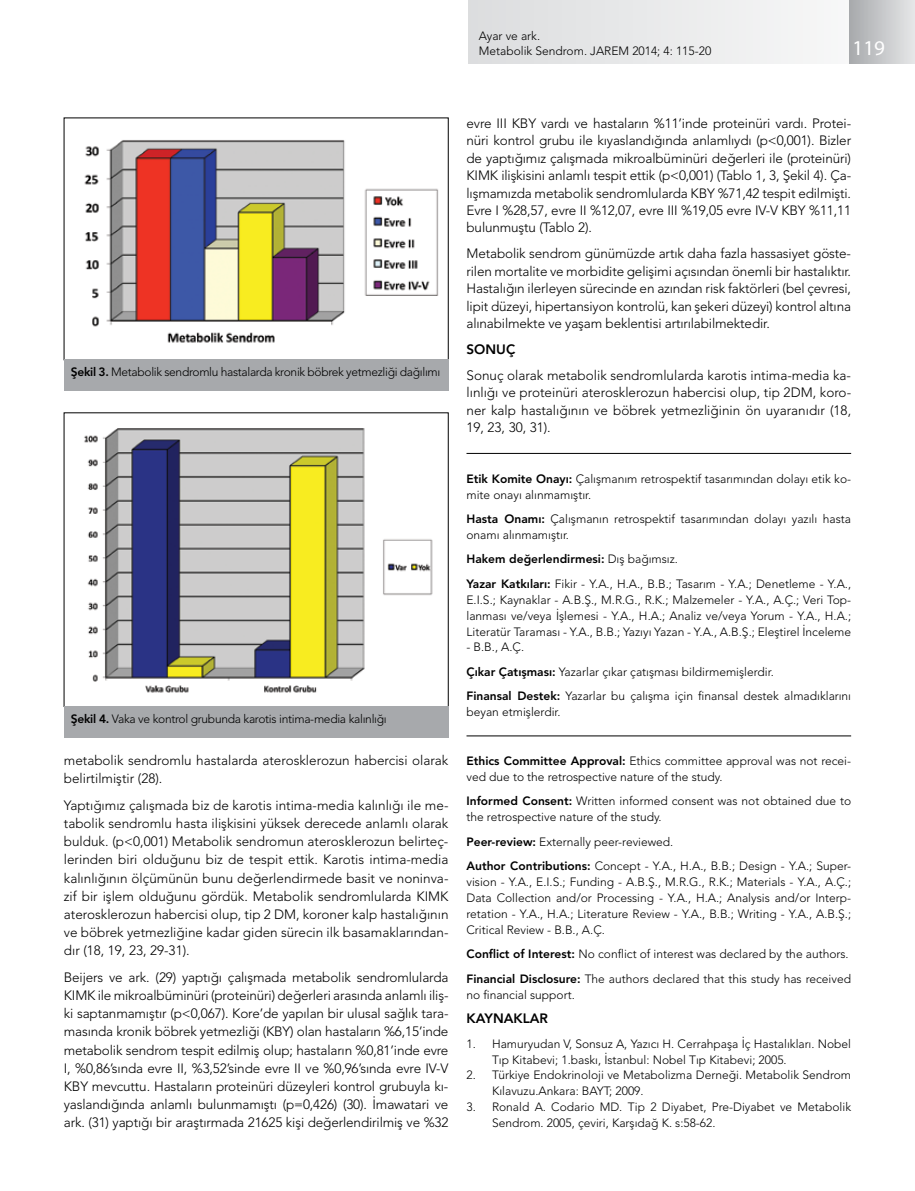
<style>
.page{position:relative;width:915px;height:1191px;background:#fff}
.page>*{position:absolute;margin:0;border:0;box-sizing:border-box;transform-origin:0 0}
.t1{font:21px "Myriad";color:#fff}
.t2{font:300 13.5px/18.1px "Avenir LT Std";color:#000;text-align:justify}
.t3{font:800 13.5px "Avenir LT Std";color:#000}
.t4{font:300 12px/15.9px "Avenir LT Std";color:#000}
.t5{font:300 12px "Avenir LT Std";letter-spacing:-.025em;color:#000}
.s1{font-weight:800}
</style>
<div class="page">
<hr style="left:466px;top:453px;width:384px;height:1px;background:#000">
<hr style="left:466px;top:735px;width:384px;height:1px;background:#000">
<img style="left:84px;top:140px;width:355px;height:203px">
<div style="left:64px;top:359px;width:384px;height:32px;background:#a7a9ac"></div>
<img style="left:84px;top:428px;width:349px;height:265px">
<div style="left:64px;top:706px;width:384px;height:32px;background:#a7a9ac"></div>
<div style="left:469px;top:0;width:443px;height:64px;background:linear-gradient(to bottom,#eaeaeb,#eaeaeb)"></div>
<div style="left:849px;top:0;width:65px;height:64px;background:linear-gradient(to right,#a7a9ac,#e5e6e7)"></div>
<p class="t4" style="left:478px;top:29px;width:234px;line-height:14.9px">Ayar ve ark.<br>Metabolik Sendrom. JAREM 2014; 4: 115-20</p>
<h1 class="t1" style="left:852px;top:35px;width:34px">119</h1>
<p class="t5" style="left:71px;top:365px;width:371px"><span class="s1">Şekil 3.</span> Metabolik sendromlu hastalarda kronik böbrek yetmezliği dağılımı</p>
<p class="t5" style="left:71px;top:711px;width:317px"><span class="s1">Şekil 4.</span> Vaka ve kontrol grubunda karotis intima-media kalınlığı</p>
<p class="t2" style="left:64px;top:751px;width:386px">metabolik sendromlu hastalarda aterosklerozun habercisi olarak belirtilmiştir (28).</p>
<p class="t2" style="left:64px;top:796px;width:386px">Yaptığımız çalışmada biz de karotis intima-media kalınlığı ile me&shy;tabolik sendromlu hasta ilişkisini yüksek derecede anlamlı olarak bulduk. (p&lt;0,001) Metabolik sendromun aterosklerozun belirteç&shy;lerinden biri olduğunu biz de tespit ettik. Karotis intima-media kalınlığının ölçümünün bunu değerlendirmede basit ve noninva&shy;zif bir işlem olduğunu gördük. Metabolik sendromlularda KIMK aterosklerozun habercisi olup, tip 2 DM, koroner kalp hastalığının ve böbrek yetmezliğine kadar giden sürecin ilk basamaklarından&shy;dır (18, 19, 23, 29-31).</p>
<p class="t2" style="left:64px;top:968px;width:386px">Beijers ve ark. (29) yaptığı çalışmada metabolik sendromlularda KIMK ile mikroalbüminüri (proteinüri) değerleri arasında anlamlı iliş&shy;ki saptanmamıştır (p&lt;0,067). Kore’de yapılan bir ulusal sağlık tara&shy;masında kronik böbrek yetmezliği (KBY) olan hastaların %6,15’inde metabolik sendrom tespit edilmiş olup; hastaların %0,81’inde evre I, %0,86’sında evre II, %3,52’sinde evre II ve %0,96’sında evre IV-V KBY mevcuttu. Hastaların proteinüri düzeyleri kontrol grubuyla kı&shy;yaslandığında anlamlı bulunmamıştı (p=0,426) (30). İmawatari ve ark. (31) yaptığı bir araştırmada 21625 kişi değerlendirilmiş ve %32</p>
<p class="t2" style="left:466px;top:114px;width:386px;line-height:17.4px">evre III KBY vardı ve hastaların %11’inde proteinüri vardı. Protei&shy;nüri kontrol grubu ile kıyaslandığında anlamlıydı (p&lt;0,001). Bizler de yaptığımız çalışmada mikroalbüminüri değerleri ile (proteinüri)<br>KIMK ilişkisini anlamlı tespit ettik (p&lt;0,001) (Tablo 1, 3, Şekil 4). Ça&shy;lışmamızda metabolik sendromlularda KBY %71,42 tespit edilmişti.<br>Evre I %28,57, evre II %12,07, evre III %19,05 evre IV-V KBY %11,11 bulunmuştu (Tablo 2).</p>
<p class="t2" style="left:466px;top:245px;width:386px;line-height:17.4px">Metabolik sendrom günümüzde artık daha fazla hassasiyet göste&shy;rilen mortalite ve morbidite gelişimi açısından önemli bir hastalıktır.<br>Hastalığın ilerleyen sürecinde en azından risk faktörleri (bel çevresi, lipit düzeyi, hipertansiyon kontrolü, kan şekeri düzeyi) kontrol altına alınabilmekte ve yaşam beklentisi artırılabilmektedir.</p>
<p class="t3" style="left:466px;top:341px;width:50px">SONUÇ</p>
<p class="t2" style="left:466px;top:366px;width:386px;line-height:17.4px">Sonuç olarak metabolik sendromlularda karotis intima-media ka&shy;lınlığı ve proteinüri aterosklerozun habercisi olup, tip 2DM, koro&shy;ner kalp hastalığının ve böbrek yetmezliğinin ön uyaranıdır (18, 19, 23, 30, 31).</p>
<p class="t4" style="left:466px;top:470px;width:386px"><span class="s1">Etik Komite Onayı:</span> Çalışmanım retrospektif tasarımından dolayı etik ko&shy;mite onayı alınmamıştır.</p>
<p class="t4" style="left:466px;top:511px;width:386px"><span class="s1">Hasta Onamı:</span> Çalışmanın retrospektif tasarımından dolayı yazılı hasta onamı alınmamıştır.</p>
<p class="t4" style="left:466px;top:547px;width:386px;line-height:24.5px"><span class="s1">Hakem değerlendirmesi:</span> Dış bağımsız.<br><span class="s1">Yazar Katkıları:</span> Fikir - Y.A., H.A., B.B.; Tasarım - Y.A.; Denetleme - Y.A.,</p>
<p class="t4" style="left:466px;top:591px;width:386px;text-align:justify">E.I.S.; Kaynaklar - A.B.Ş., M.R.G., R.K.; Malzemeler - Y.A., A.Ç.; Veri Top&shy;lanması ve/veya İşlemesi - Y.A., H.A.; Analiz ve/veya Yorum - Y.A., H.A.; Literatür Taraması - Y.A., B.B.; Yazıyı Yazan - Y.A., A.B.Ş.; Eleştirel İnceleme</p>
<p class="t4" style="left:466px;top:635px;width:386px;line-height:24.5px">- B.B., A.Ç.<br><span class="s1">Çıkar Çatışması:</span> Yazarlar çıkar çatışması bildirmemişlerdir.<br><span class="s1">Finansal Destek:</span> Yazarlar bu çalışma için finansal destek almadıklarını</p>
<p class="t4" style="left:466px;top:704px;width:96px">beyan etmişlerdir.</p>
<p class="t4" style="left:466px;top:753px;width:386px"><span class="s1">Ethics Committee Approval:</span> Ethics committee approval was not recei&shy;ved due to the retrospective nature of the study.</p>
<p class="t4" style="left:466px;top:793px;width:386px"><span class="s1">Informed Consent:</span> Written informed consent was not obtained due to the retrospective nature of the study.</p>
<p class="t4" style="left:466px;top:829px;width:386px;line-height:24.5px"><span class="s1">Peer-review:</span> Externally peer-reviewed.<br><span class="s1">Author Contributions:</span> Concept - Y.A., H.A., B.B.; Design - Y.A.; Super-</p>
<p class="t4" style="left:466px;top:874px;width:386px;text-align:justify">vision - Y.A., E.I.S.; Funding - A.B.Ş., M.R.G., R.K.; Materials - Y.A., A.Ç.; Data Collection and/or Processing - Y.A., H.A.; Analysis and/or Interp&shy;retation - Y.A., H.A.; Literature Review - Y.A., B.B.; Writing - Y.A., A.B.Ş.; Critical Review - B.B., A.Ç.</p>
<p class="t4" style="left:466px;top:942px;width:386px;line-height:24.5px"><span class="s1">Conflict of Interest:</span> No conflict of interest was declared by the authors.<br><span class="s1">Financial Disclosure:</span> The authors declared that this study has received</p>
<p class="t4" style="left:466px;top:986px;width:110px">no financial support.</p>
<p class="t3" style="left:466px;top:1010px;width:83px">KAYNAKLAR</p>
<p class="t4" style="left:492px;top:1035px;width:360px;text-indent:-26px">1. Hamuryudan V, Sonsuz A, Yazıcı H. Cerrahpaşa İç Hastalıkları. Nobel<br>Tıp Kitabevi; 1.baskı, İstanbul: Nobel Tıp Kitabevi; 2005.</p>
<p class="t4" style="left:492px;top:1067px;width:360px;text-indent:-26px">2. Türkiye Endokrinoloji ve Metabolizma Derneği. Metabolik Sendrom<br>Kılavuzu.Ankara: BAYT; 2009.</p>
<p class="t4" style="left:492px;top:1099px;width:360px;text-indent:-26px">3. Ronald A. Codario MD. Tip 2 Diyabet, Pre-Diyabet ve Metabolik<br>Sendrom. 2005, çeviri, Karşıdağ K. s:58-62.</p>
</div>
